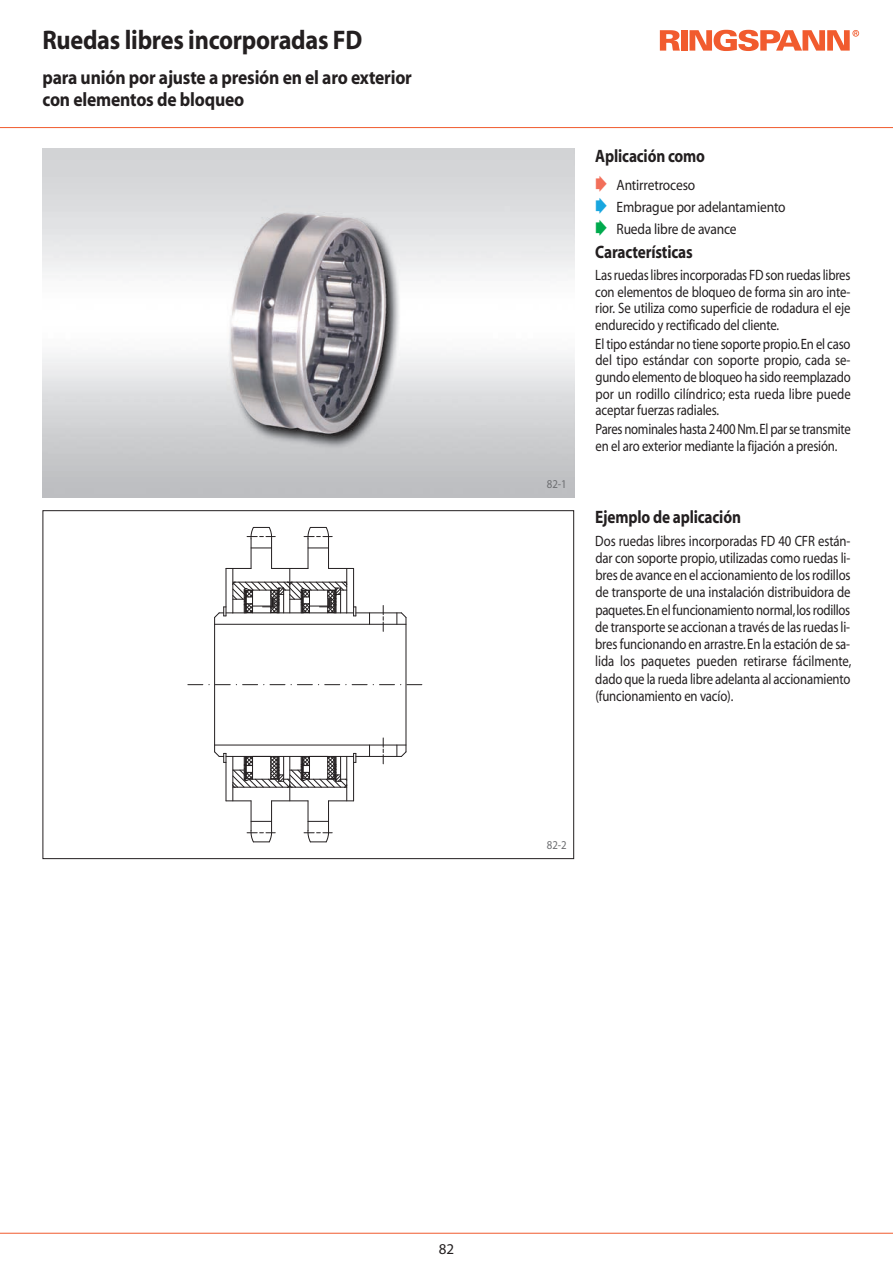
<style>
.page{position:relative;width:893px;height:1263px;background:#fff}
.page>*{position:absolute;margin:0;border:0;box-sizing:border-box;transform-origin:0 0}
.t1{font:700 27px "Myriad";letter-spacing:-.01em;color:#231f20;scale:.9 1}
.t2{font:700 19.5px/22.2px "Myriad";letter-spacing:-.01em;color:#231f20;scale:.9 1}
.t3{font:700 18px "Myriad";letter-spacing:-.01em;color:#231f20;scale:.85 1}
.t4{font:15px/17.2px "Myriad";letter-spacing:-.01em;color:#231f20;text-align:justify;scale:.85 1}
.t5{font:15px/21.6px "Myriad";letter-spacing:-.01em;color:#231f20;scale:.9 1}
.t6{font:15px "Myriad";letter-spacing:-.01em;color:#231f20}
.t7{font:12px "Myriad";color:#6c6d70;scale:.9 1}
.s1{color:#f26f5a}
.s2{color:#19a6df}
.s3{color:#00aa4d}
</style>
<div class="page">
<img style="left:43px;top:149px;width:531px;height:348px">
<hr style="left:0;top:127px;width:893px;height:1px;background:#f15b2e">
<hr style="left:0;top:1233px;width:893px;height:1px;background:#f15b2e">
<svg style="left:188px;top:684px;width:235px;height:1px"></svg>
<hr style="left:215px;top:624px;width:191px;height:1px;background:#231f20">
<hr style="left:215px;top:745px;width:191px;height:1px;background:#231f20">
<hr style="left:356px;top:613px;width:45px;height:1px;background:#231f20">
<hr style="left:356px;top:756px;width:45px;height:1px;background:#231f20">
<hr style="left:214px;top:617px;width:1px;height:135px;background:#231f20">
<hr style="left:406px;top:617px;width:1px;height:135px;background:#231f20">
<svg style="left:397px;top:612px;width:9px;height:12px"></svg>
<svg style="left:397px;top:745px;width:9px;height:12px"></svg>
<svg style="left:383px;top:738px;width:1px;height:26px"></svg>
<svg style="left:383px;top:605px;width:1px;height:26px"></svg>
<svg style="left:214px;top:751px;width:143px;height:92px"></svg>
<svg style="left:214px;top:527px;width:143px;height:91px"></svg>
<svg style="left:660px;top:30px;width:20px;height:21px"></svg>
<div style="left:681px;top:30px;width:6px;height:21px;background:#f15b2e"></div>
<svg style="left:689px;top:30px;width:170px;height:21px"></svg>
<p class="t1" style="left:43px;top:30px;width:357px">Ruedas libres incorporadas FD</p>
<p class="t2" style="left:43px;top:68px;width:412px">para unión por ajuste a presión en el aro exterior con elementos de bloqueo</p>
<p class="t7" style="left:547px;top:479px;width:23px">82-1</p>
<p class="t3" style="left:595px;top:149px;width:131px">Aplicación como</p>
<p class="t5" style="left:595px;top:176px;width:213px"><span class="s1">➧</span> Antirretroceso<br><span class="s2">➧</span> Embrague por adelantamiento <span class="s3">➧</span> Rueda libre de avance</p>
<p class="t3" style="left:595px;top:245px;width:116px">Características</p>
<p class="t4" style="left:595px;top:268px;width:302px;line-height:16.6px">Las ruedas libres incorporadas FD son ruedas libres con elementos de bloqueo de forma sin aro inte&shy;rior. Se utiliza como superficie de rodadura el eje endurecido y rectificado del cliente.</p>
<p class="t4" style="left:595px;top:337px;width:302px;line-height:16.6px">El tipo estándar no tiene soporte propio. En el caso del tipo estándar con soporte propio, cada se&shy;gundo elemento de bloqueo ha sido reemplazado por un rodillo cilíndrico; esta rueda libre puede aceptar fuerzas radiales.</p>
<p class="t4" style="left:596px;top:422px;width:302px;line-height:16.6px">Pares nominales hasta 2 400 Nm. El par se transmite en el aro exterior mediante la fijación a presión.</p>
<p class="t3" style="left:595px;top:510px;width:173px">Ejemplo de aplicación</p>
<p class="t4" style="left:595px;top:533px;width:303px">Dos ruedas libres incorporadas FD 40 CFR están&shy;dar con soporte propio, utilizadas como ruedas li&shy;bres de avance en el accionamiento de los rodillos de transporte de una instalación distribuidora de paquetes. En el funcionamiento normal, los rodillos de transporte se accionan a través de las ruedas li&shy;bres funcionando en arrastre. En la estación de sa&shy;lida los paquetes pueden retirarse fácilmente, dado que la rueda libre adelanta al accionamiento (funcionamiento en vacío).</p>
<p class="t7" style="left:547px;top:841px;width:23px">82-2</p>
<p class="t6" style="left:439px;top:1243px;width:17px">82</p>
</div>
